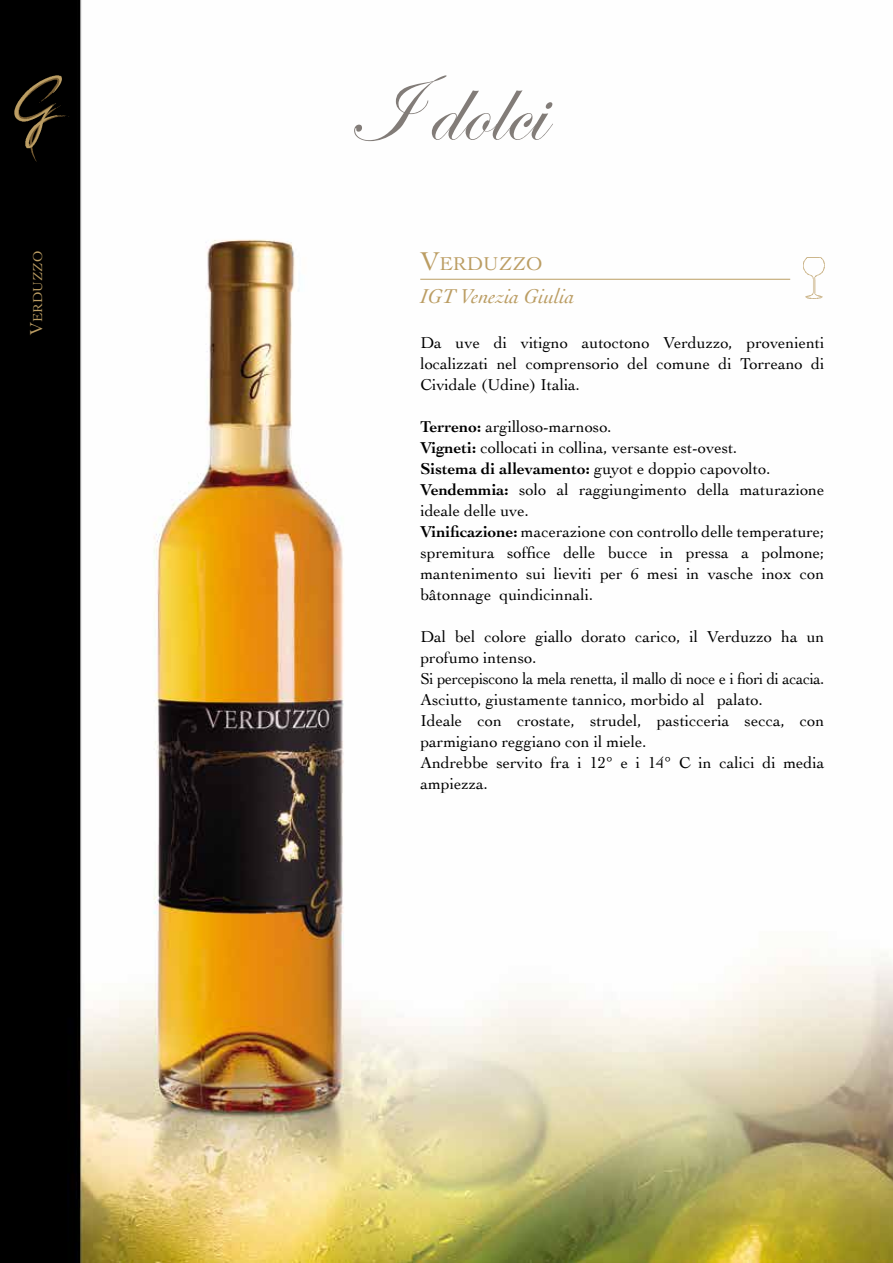
<style>
.page{position:relative;width:893px;height:1263px;background:#fff}
.page>*{position:absolute;margin:0;border:0;box-sizing:border-box;transform-origin:0 0}
.t1{font:97.5px "Edwardian Script ITC";color:#827c78}
.t2{font:italic 21px "Cochin";color:#bb9d63}
.t3{font:19.5px "Cochin";color:#bb9d63}
.t4{font:16.5px/21px "Cochin";color:#000}
.t5{font:13.5px "Cochin";color:#bb9d63}
.s1{font-size:18px}
.s2{font-size:27px}
.s3{font-weight:700}
</style>
<div class="page">
<img style="left:0;top:0;width:893px;height:1263px">
<div style="left:16px;top:75px;width:58px;height:91px;background:#000"></div>
<img style="left:15px;top:75px;width:48px;height:74px">
<hr style="left:420px;top:279px;width:370px;height:1px;background:#bb9d63">
<img style="left:804px;top:257px;width:21px;height:42px">
<p class="t5" style="left:29px;top:335px;width:85px;rotate:-90deg"><span class="s1">V</span>ERDUZZO</p>
<h1 class="t1" style="left:347px;top:56px;width:198px">I dolci</h1>
<p class="t3" style="left:420px;top:251px;width:123px"><span class="s2">V</span>ERDUZZO</p>
<p class="t2" style="left:420px;top:282px;width:156px">IGT Venezia Giulia</p>
<p class="t4" style="left:420px;top:331px;width:405px;text-align:justify">Da uve di vitigno autoctono Verduzzo, provenienti localizzati nel comprensorio del comune di Torreano di Cividale (Udine) Italia.</p>
<p class="t4" style="left:420px;top:415px;width:405px"><span class="s3">Terreno:</span> argilloso-marnoso.<br><span class="s3">Vigneti:</span> collocati in collina, versante est-ovest.<br><span class="s3">Sistema di allevamento:</span> guyot e doppio capovolto.<br><span class="s3">Vendemmia:</span> solo al raggiungimento della maturazione ideale delle uve.<br><span class="s3">Vinificazione:</span> macerazione con controllo delle temperature; spremitura soffice delle bucce in pressa a polmone; mantenimento sui lieviti per 6 mesi in vasche inox con bâtonnage quindicinnali.</p>
<p class="t4" style="left:420px;top:625px;width:405px">Dal bel colore giallo dorato carico, il Verduzzo ha un profumo intenso.<br>Si percepiscono la mela renetta, il mallo di noce e i fiori di acacia.<br>Asciutto, giustamente tannico, morbido al palato.<br>Ideale con crostate, strudel, pasticceria secca, con parmigiano reggiano con il miele.<br>Andrebbe servito fra i 12° e i 14° C in calici di media ampiezza.</p>
</div>
